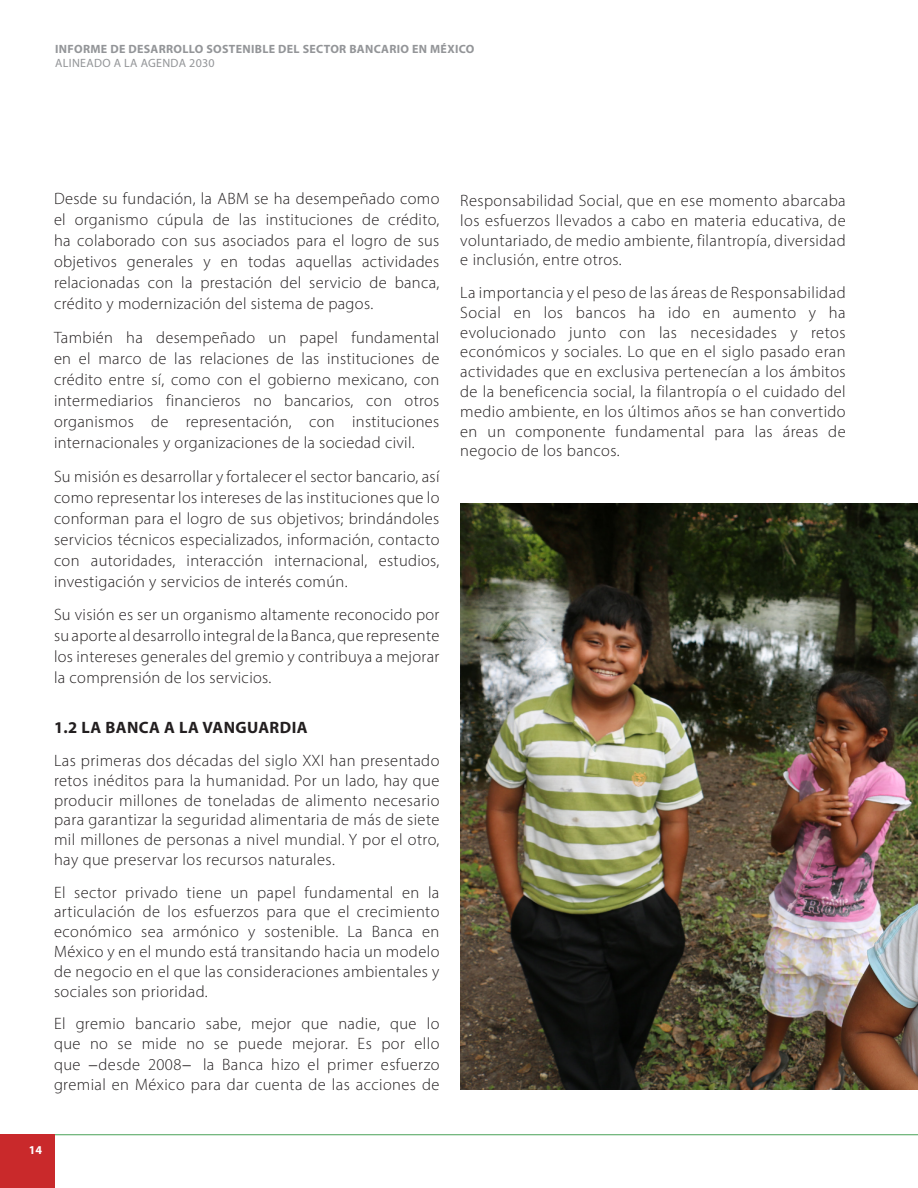
<style>
.page{position:relative;width:918px;height:1188px;background:#fff}
.page>*{position:absolute;margin:0;border:0;box-sizing:border-box;transform-origin:0 0}
.t1{font:16.5px/19.8px "Myriad Variable Concept";letter-spacing:.175em;color:#231f20}
.t2{font:16.5px "Myriad Variable Concept";letter-spacing:.26em;color:#231f20}
.t3{font:12px/14.4px "Myriad Variable Concept";letter-spacing:.235em;color:#939598}
.t4{font:12px "Myriad Variable Concept";color:#fff}
.s1{font-family:"Ping Fang HK";font-weight:300}
</style>
<div class="page">
<hr style="left:54px;top:1134px;width:864px;height:1px;background:#49a157">
<div style="left:0;top:1134px;width:55px;height:54px;background:#c9292b"></div>
<img style="left:460px;top:503px;width:458px;height:587px">
<p class="t3" style="left:55px;top:41px;width:417px">INFORME DE DESARROLLO SOSTENIBLE DEL SECTOR BANCARIO EN MÉXICO<br>ALINEADO A LA AGENDA 2030</p>
<p class="t1" style="left:54px;top:188px;width:387px;line-height:21px">Desde su fundación, la ABM se ha desempeñado como el organismo cúpula de las instituciones de crédito, ha colaborado con sus asociados para el logro de sus objetivos generales y en todas aquellas actividades relacionadas con la prestación del servicio de banca, crédito y modernización del sistema de pagos.</p>
<p class="t1" style="left:54px;top:327px;width:386px;line-height:21px">También ha desempeñado un papel fundamental en el marco de las relaciones de las instituciones de crédito entre sí, como con el gobierno mexicano, con intermediarios financieros no bancarios, con otros organismos de representación, con instituciones internacionales y organizaciones de la sociedad civil.</p>
<p class="t1" style="left:54px;top:466px;width:387px;line-height:21px">Su misión es desarrollar y fortalecer el sector bancario, así como representar los intereses de las instituciones que lo conforman para el logro de sus objetivos; brindándoles servicios técnicos especializados, información, contacto con autoridades, interacción internacional, estudios, investigación y servicios de interés común.</p>
<p class="t1" style="left:54px;top:604px;width:386px;line-height:21px;text-align:justify">Su visión es ser un organismo altamente reconocido por su aporte al desarrollo integral de laBanca, que represente los intereses generales del gremio y contribuya a mejorar la comprensión de los servicios.</p>
<p class="t2" style="left:54px;top:718px;width:251px">1.2 LA BANCA A LA VANGUARDIA</p>
<p class="t1" style="left:54px;top:751px;width:387px">Las primeras dos décadas del siglo XXI han presentado retos inéditos para la humanidad. Por un lado, hay que producir millones de toneladas de alimento necesario para garantizar la seguridad alimentaria de más de siete mil millones de personas a nivel mundial. Y por el otro, hay que preservar los recursos naturales.</p>
<p class="t1" style="left:54px;top:882px;width:385px;text-align:justify">El sector privado tiene un papel fundamental en la articulación de los esfuerzos para que el crecimiento económico sea armónico y sostenible. La Banca en México y en el mundo está transitando hacia un modelo de negocio en el que las consideraciones ambientales y sociales son prioridad.</p>
<p class="t1" style="left:54px;top:1013px;width:384px;line-height:20.2px;text-align:justify">El gremio bancario sabe, mejor que nadie, que lo que no se mide no se puede mejorar. Es por ello que <span class="s1">-</span>desde 2008<span class="s1">-</span> la Banca hizo el primer esfuerzo gremial en México para dar cuenta de las acciones de</p>
<p class="t1" style="left:460px;top:191px;width:385px;text-align:justify">Responsabilidad Social, que en ese momento abarcaba los esfuerzos llevados a cabo en materia educativa, de voluntariado, de medio ambiente, filantropía, diversidad e inclusión, entre otros.</p>
<p class="t1" style="left:460px;top:283px;width:386px">La importancia y el peso de las áreas de Responsabilidad Social en los bancos ha ido en aumento y ha evolucionado junto con las necesidades y retos económicos y sociales. Lo que en el siglo pasado eran actividades que en exclusiva pertenecían a los ámbitos de la beneficencia social, la filantropía o el cuidado del medio ambiente, en los últimos años se han convertido en un componente fundamental para las áreas de negocio de los bancos.</p>
<p class="t4" style="left:29px;top:1143px;width:13px">14</p>
</div>
